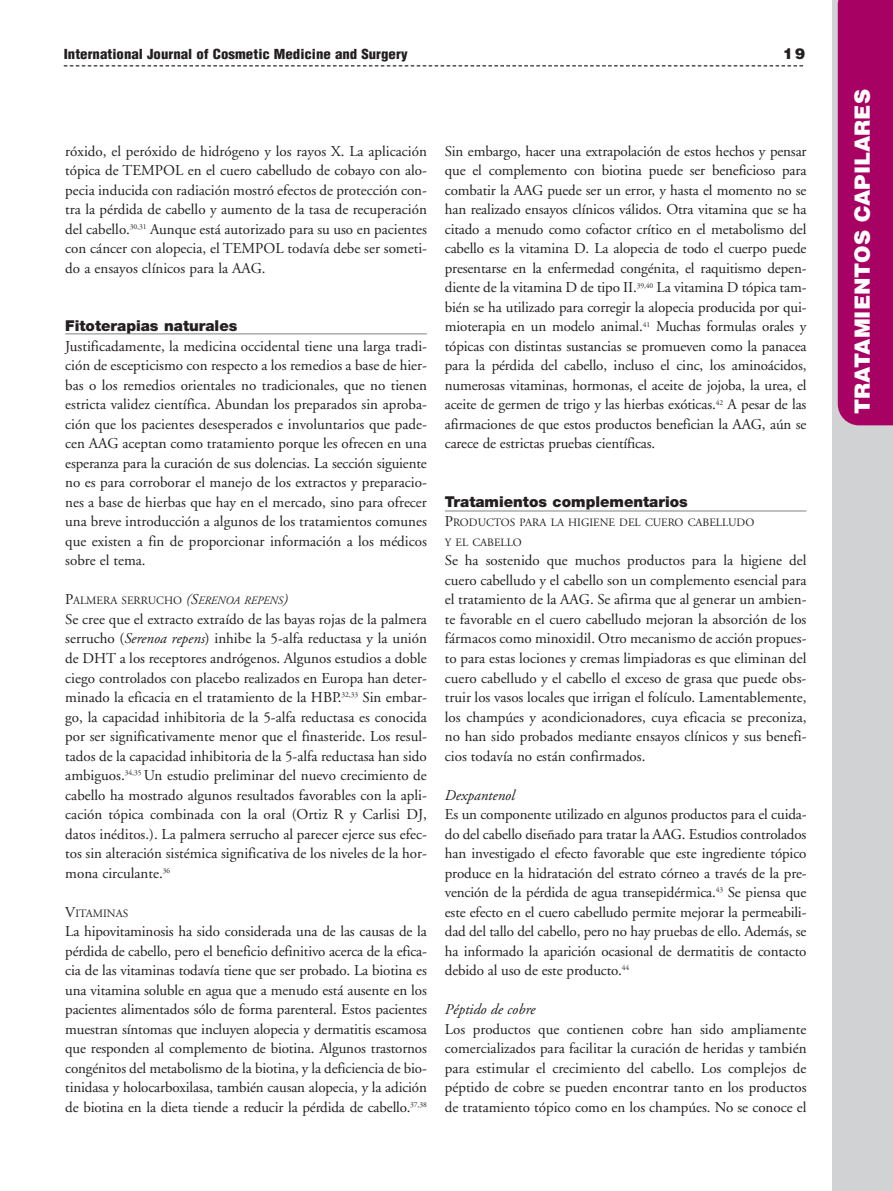
<style>
.page{position:relative;width:893px;height:1191px;background:#fff}
.page>*{position:absolute;margin:0;border:0;box-sizing:border-box;transform-origin:0 0}
.t1{font:900 21px "Helvetica";color:#fff}
.t2{font:15px/19.5px "Adobe Garamond";color:#231f20;text-align:justify}
.t3{font:900 15px "Helvetica Neue";color:#231f20}
.t4{font:italic 15px "Adobe Garamond";color:#231f20}
.t5{font:900 15px "Helvetica";color:#231f20}
.t6{font:900 condensed 13.5px "Helvetica";color:#231f20;scale:1.1 1}
.t7{font:11.25px/19.5px "Adobe Garamond";color:#231f20}
.s1{font-size:15px}
.s2{font-style:italic;font-size:15px}
.s3{font-style:italic}
</style>
<div class="page">
<div style="left:832px;top:0;width:61px;height:1191px;background:#d1d2d4"></div>
<div style="left:838px;top:0;width:55px;height:425px;background:#a70164"></div>
<svg style="left:64px;top:65px;width:739px;height:1px"></svg>
<hr style="left:65px;top:334px;width:362px;height:1px;background:#808285">
<hr style="left:445px;top:511px;width:361px;height:1px;background:#808285">
<p class="t6" style="left:64px;top:49px;width:314px">International Journal of Cosmetic Medicine and Surgery</p>
<p class="t5" style="left:783px;top:48px;width:24px">19</p>
<p class="t2" style="left:65px;top:143px;width:363px">róxido, el peróxido de hidrógeno y los rayos X. La aplicación tópica de TEMPOL en el cuero cabelludo de cobayo con alo&shy;pecia inducida con radiación mostró efectos de protección con&shy;tra la pérdida de cabello y aumento de la tasa de recuperación del cabello.<sup>30,31</sup> Aunque está autorizado para su uso en pacientes con cáncer con alopecia, el TEMPOL todavía debe ser someti&shy;do a ensayos clínicos para la AAG.</p>
<p class="t3" style="left:65px;top:321px;width:174px">Fitoterapias naturales</p>
<p class="t2" style="left:65px;top:338px;width:363px">Justificadamente, la medicina occidental tiene una larga tradi&shy;ción de escepticismo con respecto a los remedios a base de hier&shy;bas o los remedios orientales no tradicionales, que no tienen estricta validez científica. Abundan los preparados sin aproba&shy;ción que los pacientes desesperados e involuntarios que pade&shy;cen AAG aceptan como tratamiento porque les ofrecen en una esperanza para la curación de sus dolencias. La sección siguiente no es para corroborar el manejo de los extractos y preparacio&shy;nes a base de hierbas que hay en el mercado, sino para ofrecer una breve introducción a algunos de los tratamientos comunes que existen a fin de proporcionar información a los médicos sobre el tema.</p>
<p class="t7" style="left:65px;top:592px;width:224px"><span class="s1">P</span>ALMERA SERRUCHO <span class="s2">(S</span><span class="s3">ERENOA REPENS</span><span class="s2">)</span></p>
<p class="t2" style="left:65px;top:611px;width:363px">Se cree que el extracto extraído de las bayas rojas de la palmera serrucho (<span class="s3">Serenoa repens</span>) inhibe la 5-alfa reductasa y la unión de DHT a los receptores andrógenos. Algunos estudios a doble ciego controlados con placebo realizados en Europa han deter&shy;minado la eficacia en el tratamiento de la HBP.<sup>32,33</sup> Sin embar&shy;go, la capacidad inhibitoria de la 5-alfa reductasa es conocida por ser significativamente menor que el finasteride. Los resul&shy;tados de la capacidad inhibitoria de la 5-alfa reductasa han sido ambiguos.<sup>34,35</sup> Un estudio preliminar del nuevo crecimiento de cabello ha mostrado algunos resultados favorables con la apli&shy;cación tópica combinada con la oral (Ortiz R y Carlisi DJ, datos inéditos.). La palmera serrucho al parecer ejerce sus efec&shy;tos sin alteración sistémica significativa de los niveles de la hor&shy;mona circulante.<sup>36</sup></p>
<p class="t7" style="left:65px;top:904px;width:65px"><span class="s1">V</span>ITAMINAS</p>
<p class="t2" style="left:65px;top:923px;width:363px">La hipovitaminosis ha sido considerada una de las causas de la pérdida de cabello, pero el beneficio definitivo acerca de la efica&shy;cia de las vitaminas todavía tiene que ser probado. La biotina es una vitamina soluble en agua que a menudo está ausente en los pacientes alimentados sólo de forma parenteral. Estos pacientes muestran síntomas que incluyen alopecia y dermatitis escamosa que responden al complemento de biotina. Algunos trastornos congénitos del metabolismo de la biotina, y la deficiencia de bio&shy;tinidasa y holocarboxilasa, también causan alopecia, y la adición de biotina en la dieta tiende a reducir la pérdida de cabello.<sup>37,38</sup></p>
<p class="t2" style="left:445px;top:143px;width:363px">Sin embargo, hacer una extrapolación de estos hechos y pensar que el complemento con biotina puede ser beneficioso para combatir la AAG puede ser un error, y hasta el momento no se han realizado ensayos clínicos válidos. Otra vitamina que se ha citado a menudo como cofactor crítico en el metabolismo del cabello es la vitamina D. La alopecia de todo el cuerpo puede presentarse en la enfermedad congénita, el raquitismo depen&shy;diente de la vitamina D de tipo II.<sup>39,40</sup> La vitamina D tópica tam&shy;bién se ha utilizado para corregir la alopecia producida por qui&shy;mioterapia en un modelo animal.<sup>41</sup> Muchas formulas orales y tópicas con distintas sustancias se promueven como la panacea para la pérdida del cabello, incluso el cinc, los aminoácidos, numerosas vitaminas, hormonas, el aceite de jojoba, la urea, el aceite de germen de trigo y las hierbas exóticas.<sup>42</sup> A pesar de las afirmaciones de que estos productos benefician la AAG, aún se carece de estrictas pruebas científicas.</p>
<p class="t3" style="left:445px;top:496px;width:244px">Tratamientos complementarios</p>
<p class="t7" style="left:445px;top:514px;width:311px"><span class="s1">P</span>RODUCTOS PARA LA HIGIENE DEL CUERO CABELLUDO<br>Y EL CABELLO</p>
<p class="t2" style="left:445px;top:552px;width:363px">Se ha sostenido que muchos productos para la higiene del cuero cabelludo y el cabello son un complemento esencial para el tratamiento de la AAG. Se afirma que al generar un ambien&shy;te favorable en el cuero cabelludo mejoran la absorción de los fármacos como minoxidil. Otro mecanismo de acción propues&shy;to para estas lociones y cremas limpiadoras es que eliminan del cuero cabelludo y el cabello el exceso de grasa que puede obs&shy;truir los vasos locales que irrigan el folículo. Lamentablemente, los champúes y acondicionadores, cuya eficacia se preconiza, no han sido probados mediante ensayos clínicos y sus benefi&shy;cios todavía no están confirmados.</p>
<p class="t4" style="left:445px;top:789px;width:72px">Dexpantenol</p>
<p class="t2" style="left:445px;top:806px;width:363px">Es un componente utilizado en algunos productos para el cuida&shy;do del cabello diseñado para tratar la AAG. Estudios controlados han investigado el efecto favorable que este ingrediente tópico produce en la hidratación del estrato córneo a través de la pre&shy;vención de la pérdida de agua transepidérmica.<sup>43</sup> Se piensa que este efecto en el cuero cabelludo permite mejorar la permeabili&shy;dad del tallo del cabello, pero no hay pruebas de ello. Además, se ha informado la aparición ocasional de dermatitis de contacto debido al uso de este producto.<sup>44</sup></p>
<p class="t4" style="left:445px;top:1003px;width:92px">Péptido de cobre</p>
<p class="t2" style="left:445px;top:1020px;width:363px">Los productos que contienen cobre han sido ampliamente comercializados para facilitar la curación de heridas y también para estimular el crecimiento del cabello. Los complejos de péptido de cobre se pueden encontrar tanto en los productos de tratamiento tópico como en los champúes. No se conoce el</p>
<h1 class="t1" style="left:855px;top:414px;width:326px;rotate:-90deg">TRATAMIENTOS CAPILARES</h1>
</div>
